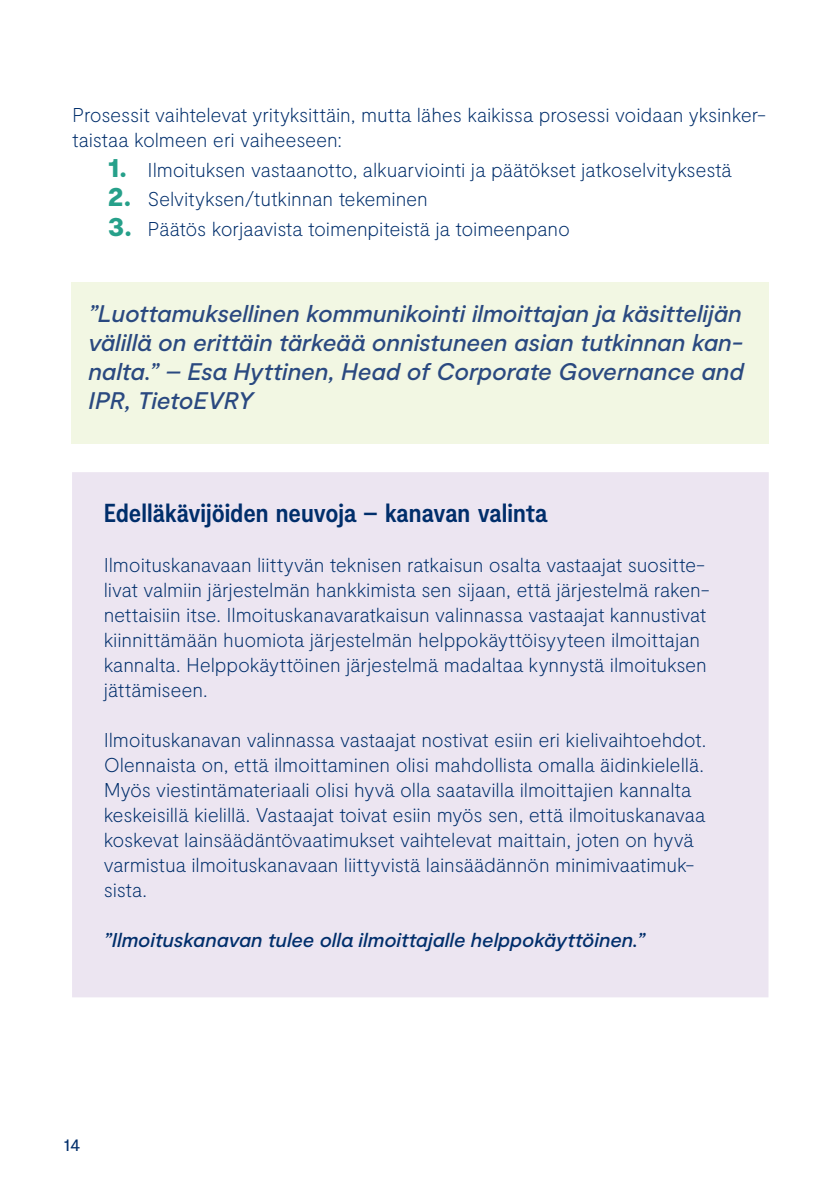
<style>
.page{position:relative;width:840px;height:1191px;background:#fff}
.page>*{position:absolute;margin:0;border:0;box-sizing:border-box;transform-origin:0 0}
.Kaavio___Luettelo_Ot{font:700 condensed 26px "Moderat";color:#002e6b}
.Nosto{font:italic 500 24px/28.8px "Moderat";letter-spacing:-.005em;color:#2a4980;text-align:justify}
.Leipis{font:100 20px/25px "Moderat";letter-spacing:-.01em;color:#002e6b}
.Leipis-2{font:italic 500 20px "Moderat";letter-spacing:-.005em;color:#002e6b}
.t1{font:18px "Moderat";color:#002e6b}
.s1{font-weight:900;font-size:28px;color:#26a08a}
</style>
<div class="page">
<div style="left:72px;top:472px;width:696px;height:525px;background:#ece5f1"></div>
<div style="left:71px;top:282px;width:697px;height:161px;background:#f2f7e3"></div>
<p class="Leipis" style="left:72px;top:103px;width:695px">Prosessit vaihtelevat yrityksittäin, mutta lähes kaikissa prosessi voidaan yksinker&shy;taistaa kolmeen eri vaiheeseen:</p>
<p class="Leipis" style="left:108px;top:157px;width:625px"><span class="s1">1.</span> Ilmoituksen vastaanotto, alkuarviointi ja päätökset jatkoselvityksestä</p>
<p class="Leipis" style="left:108px;top:187px;width:321px"><span class="s1">2.</span> Selvityksen/tutkinnan tekeminen</p>
<p class="Leipis" style="left:108px;top:217px;width:463px"><span class="s1">3.</span> Päätös korjaavista toimenpiteistä ja toimeenpano</p>
<p class="Nosto" style="left:88px;top:300px;width:656px">”Luottamuksellinen kommunikointi ilmoittajan ja käsittelijän välillä on erittäin tärkeää onnistuneen asian tutkinnan kan&shy;nalta.” – Esa Hyttinen, Head of Corporate Governance and IPR, TietoEVRY</p>
<p class="Kaavio___Luettelo_Ot" style="left:104px;top:498px;width:445px">Edelläkävijöiden neuvoja – kanavan valinta</p>
<p class="Leipis" style="left:104px;top:553px;width:607px">Ilmoituskanavaan liittyvän teknisen ratkaisun osalta vastaajat suositte&shy;livat valmiin järjestelmän hankkimista sen sijaan, että järjestelmä raken&shy;nettaisiin itse. Ilmoituskanavaratkaisun valinnassa vastaajat kannustivat kiinnittämään huomiota järjestelmän helppokäyttöisyyteen ilmoittajan kannalta. Helppokäyttöinen järjestelmä madaltaa kynnystä ilmoituksen jättämiseen.</p>
<p class="Leipis" style="left:104px;top:728px;width:604px">Ilmoituskanavan valinnassa vastaajat nostivat esiin eri kielivaihtoehdot.<br>Olennaista on, että ilmoittaminen olisi mahdollista omalla äidinkielellä.<br>Myös viestintämateriaali olisi hyvä olla saatavilla ilmoittajien kannalta keskeisillä kielillä. Vastaajat toivat esiin myös sen, että ilmoituskanavaa koskevat lainsäädäntövaatimukset vaihtelevat maittain, joten on hyvä varmistua ilmoituskanavaan liittyvistä lainsäädännön minimivaatimuk&shy;sista.</p>
<p class="Leipis-2" style="left:104px;top:928px;width:542px">”Ilmoituskanavan tulee olla ilmoittajalle helppokäyttöinen.”</p>
<p class="t1" style="left:64px;top:1134px;width:18px">14</p>
</div>
